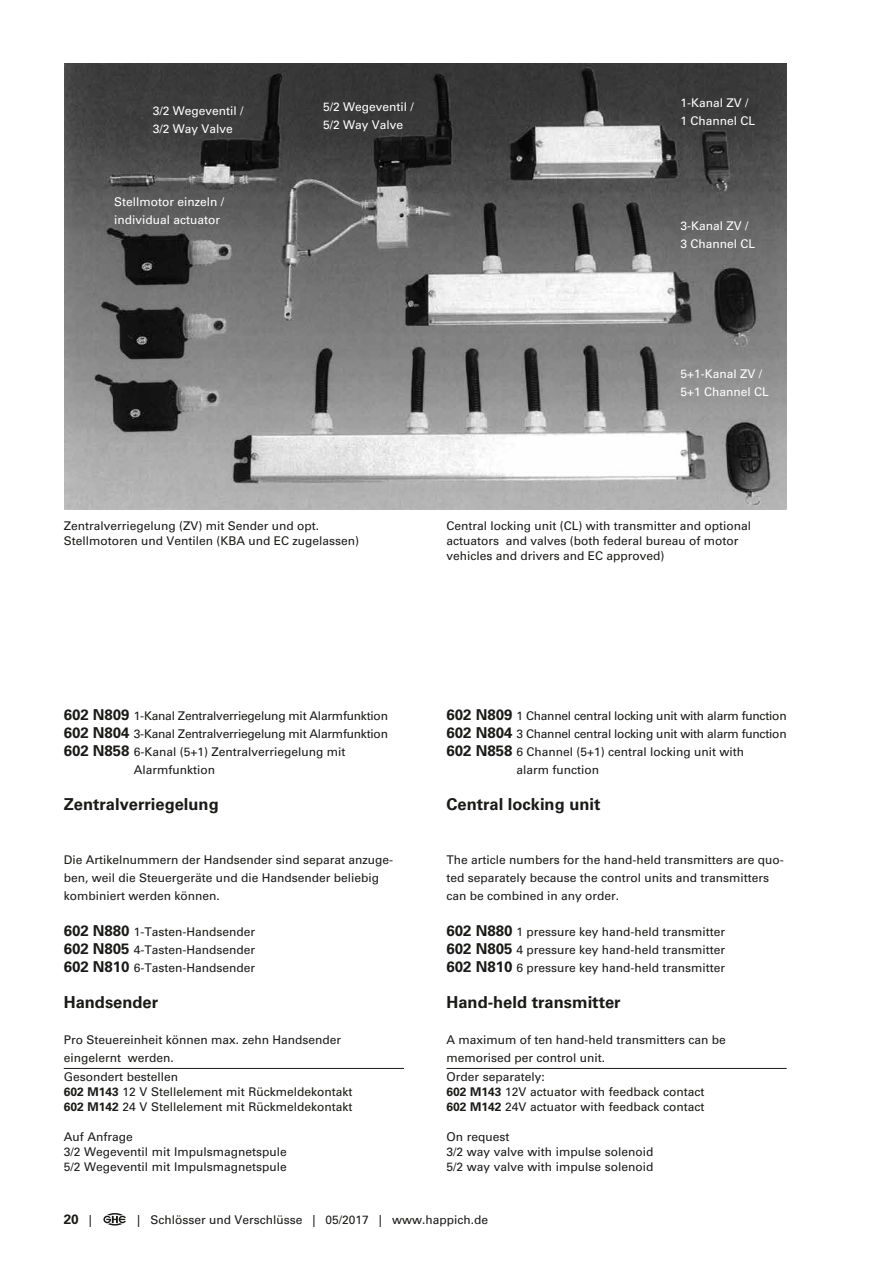
<style>
.page{position:relative;width:893px;height:1263px;background:#fff}
.page>*{position:absolute;margin:0;border:0;box-sizing:border-box;transform-origin:0 0}
.t1{font:700 16.5px "Univers";color:#1a1a18}
.t2{font:700 13.5px "Univers";color:#1a1a18}
.t3{font:12px/15px "Univers";color:#1a1a18}
.t4{font:12px "Univers";letter-spacing:-.02em;color:#1a1a18}
.t5{font:12px/18px "Univers";color:#fff}
.s1{font-weight:700;font-size:15px}
.s2{font-weight:700}
.s3{font-weight:400;font-size:12px}
</style>
<div class="page">
<img style="left:64px;top:64px;width:723px;height:446px">
<svg style="left:103px;top:1213px;width:23px;height:12px"></svg>
<hr style="left:446px;top:1068px;width:341px;height:1px;background:#1a1a18">
<hr style="left:64px;top:1068px;width:340px;height:1px;background:#1a1a18">
<p class="t5" style="left:153px;top:102px;width:92px">3/2 Wegeventil /<br>3/2 Way Valve</p>
<p class="t5" style="left:323px;top:98px;width:92px">5/2 Wegeventil /<br>5/2 Way Valve</p>
<p class="t5" style="left:680px;top:94px;width:76px">1-Kanal ZV /<br>1 Channel CL</p>
<p class="t5" style="left:114px;top:193px;width:112px">Stellmotor einzeln / individual actuator</p>
<p class="t5" style="left:680px;top:217px;width:76px">3-Kanal ZV /<br>3 Channel CL</p>
<p class="t5" style="left:680px;top:365px;width:90px">5+1-Kanal ZV /<br>5+1 Channel CL</p>
<p class="t3" style="left:64px;top:518px;width:297px">Zentralverriegelung (ZV) mit Sender und opt.<br>Stellmotoren und Ventilen (KBA und EC zugelassen)</p>
<p class="t3" style="left:446px;top:518px;width:306px">Central locking unit (CL) with transmitter and optional actuators and valves (both federal bureau of motor vehicles and drivers and EC approved)</p>
<p class="t4" style="left:64px;top:709px;width:326px"><span class="s1">602 N809</span> 1-Kanal Zentralverriegelung mit Alarmfunktion</p>
<p class="t4" style="left:64px;top:727px;width:326px"><span class="s1">602 N804</span> 3-Kanal Zentralverriegelung mit Alarmfunktion</p>
<p class="t3" style="left:64px;top:744px;width:283px"><span class="s1">602 N858</span> 6-Kanal (5+1) Zentralverriegelung mit</p>
<p class="t3" style="left:134px;top:762px;width:83px">Alarmfunktion</p>
<h1 class="t1" style="left:64px;top:795px;width:156px">Zentralverriegelung</h1>
<p class="t3" style="left:64px;top:851px;width:331px;line-height:18px">Die Artikelnummern der Handsender sind separat anzuge&shy;ben, weil die Steuergeräte und die Handsender beliebig kombiniert werden können.</p>
<p class="t3" style="left:64px;top:923px;width:193px;line-height:18px;text-align:justify"><span class="s1">602 N880</span> 1-Tasten-Handsender <span class="s1">602 N805</span> 4-Tasten-Handsender <span class="s1">602 N810</span> 6-Tasten-Handsender</p>
<h1 class="t1" style="left:64px;top:993px;width:96px">Handsender</h1>
<p class="t3" style="left:64px;top:1031px;width:279px;line-height:18px">Pro Steuereinheit können max. zehn Handsender eingelernt werden.</p>
<p class="t3" style="left:64px;top:1070px;width:290px">Gesondert bestellen<br><span class="s2">602 M143</span> 12 V Stellelement mit Rückmeldekontakt<br><span class="s2">602 M142</span> 24 V Stellelement mit Rückmeldekontakt</p>
<p class="t3" style="left:64px;top:1130px;width:225px">Auf Anfrage<br>3/2 Wegeventil mit Impulsmagnetspule<br>5/2 Wegeventil mit Impulsmagnetspule</p>
<p class="t4" style="left:446px;top:709px;width:342px"><span class="s1">602 N809</span> 1 Channel central locking unit with alarm function</p>
<p class="t4" style="left:446px;top:727px;width:342px"><span class="s1">602 N804</span> 3 Channel central locking unit with alarm function</p>
<p class="t3" style="left:446px;top:744px;width:299px"><span class="s1">602 N858</span> 6 Channel (5+1) central locking unit with</p>
<p class="t3" style="left:517px;top:762px;width:84px">alarm function</p>
<h1 class="t1" style="left:446px;top:795px;width:156px">Central locking unit</h1>
<p class="t3" style="left:446px;top:851px;width:339px;line-height:18px">The article numbers for the hand-held transmitters are quo&shy;ted separately because the control units and transmitters can be combined in any order.</p>
<p class="t3" style="left:446px;top:923px;width:280px;line-height:18px;text-align:justify"><span class="s1">602 N880</span> 1 pressure key hand-held transmitter <span class="s1">602 N805</span> 4 pressure key hand-held transmitter <span class="s1">602 N810</span> 6 pressure key hand-held transmitter</p>
<h1 class="t1" style="left:446px;top:993px;width:176px">Hand-held transmitter</h1>
<p class="t3" style="left:446px;top:1031px;width:281px;line-height:18px">A maximum of ten hand-held transmitters can be memorised per control unit.</p>
<p class="t3" style="left:446px;top:1070px;width:260px">Order separately:<br><span class="s2">602 M143</span> 12V actuator with feedback contact<br><span class="s2">602 M142</span> 24V actuator with feedback contact</p>
<p class="t3" style="left:446px;top:1130px;width:209px">On request<br>3/2 way valve with impulse solenoid<br>5/2 way valve with impulse solenoid</p>
<p class="t2" style="left:64px;top:1211px;width:30px">20 <span class="s3">|</span></p>
<p class="t3" style="left:137px;top:1212px;width:352px">| Schlösser und Verschlüsse | 05/2017 | www.happich.de</p>
</div>
